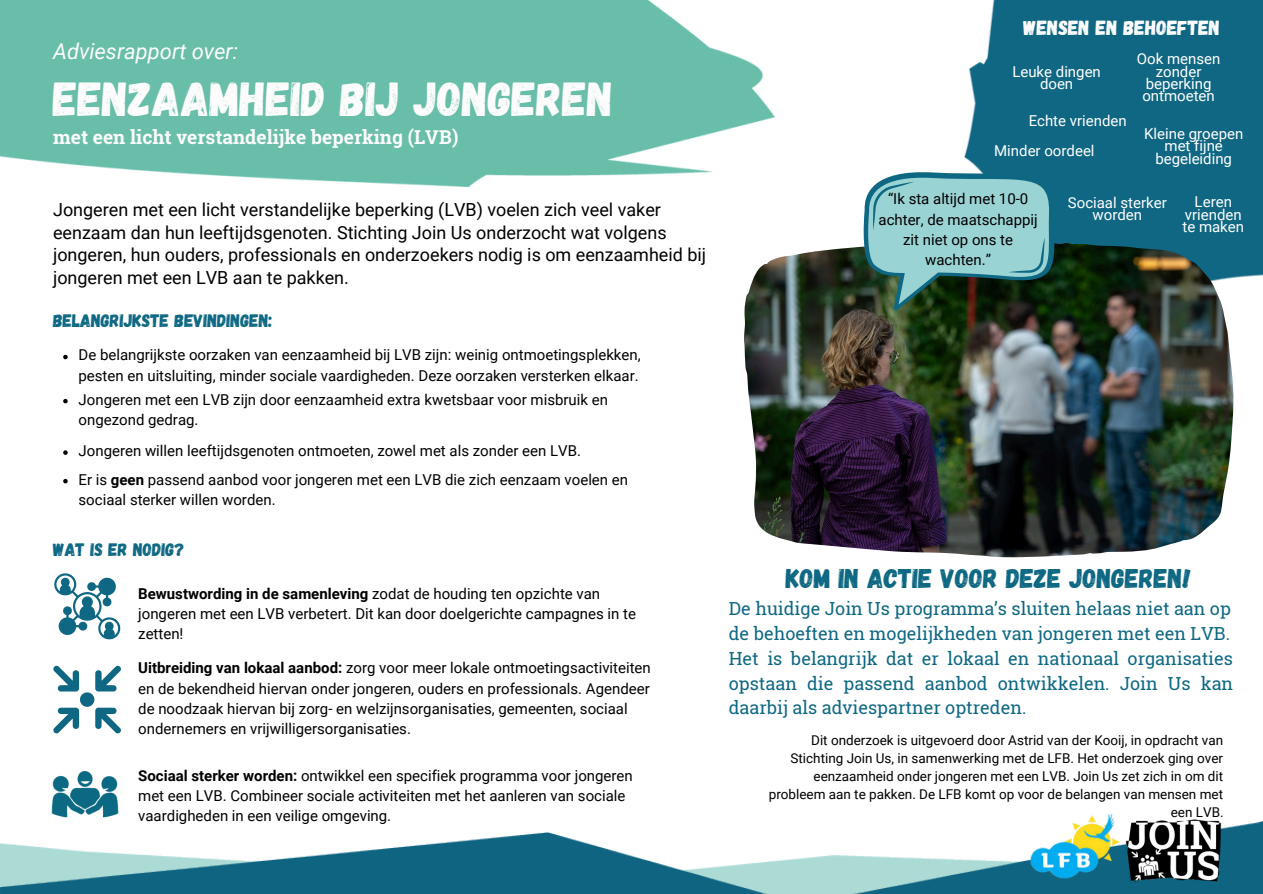
<style>
.page{position:relative;width:1263px;height:894px;background:#fff}
.page>*{position:absolute;margin:0;border:0;box-sizing:border-box;transform-origin:0 0}
.t1{font:47.7px "Gagalin";color:#fcfcfc}
.t2{font:27px "Gagalin";color:#0e6883}
.t3{font:italic 21.9px "Roboto";color:#fcfcfc}
.t4{font:20.4px "Gagalin";color:#fff}
.t5{font:700 19.2px "Roboto Slab";color:#fcfcfc}
.t6{font:18px/22.5px "Roboto";color:#000203}
.t7{font:18px/24.8px "Roboto Slab";color:#0e6883}
.t8{font:18px "Gagalin";color:#0e6883}
.t9{font:15px/20.2px "Roboto";color:#000}
.t10{font:15px/12.3px "Roboto";color:#fff;text-align:center}
.t11{font:13.5px/18px "Roboto";color:#000;text-align:right}
.s1{font-weight:700}
</style>
<div class="page">
<div style="left:964px;top:0;width:299px;height:278px;background:#106784"></div>
<img style="left:744px;top:243px;width:489px;height:314px">
<svg style="left:862px;top:162px;width:201px;height:149px"></svg>
<svg style="left:54px;top:573px;width:66px;height:66px"></svg>
<svg style="left:53px;top:665px;width:68px;height:68px"></svg>
<img style="left:51px;top:770px;width:68px;height:41px">
<img style="left:0;top:0;width:775px;height:187px">
<img style="left:0;top:811px;width:1263px;height:82px">
<svg style="left:63px;top:399px;width:5px;height:4px"></svg>
<svg style="left:63px;top:450px;width:5px;height:5px"></svg>
<svg style="left:63px;top:479px;width:5px;height:4px"></svg>
<svg style="left:63px;top:355px;width:5px;height:4px"></svg>
<img style="left:1129px;top:819px;width:95px;height:62px">
<img style="left:1023px;top:811px;width:106px;height:80px">
<h4 class="t3" style="left:53px;top:39px;width:186px">Adviesrapport over:</h4>
<p class="t1" style="left:53px;top:68px;width:562px">EENZAAMHEID BIJ JONGEREN</p>
<p class="t5" style="left:53px;top:123px;width:407px">met een licht verstandelijke beperking (LVB)</p>
<h4 class="t6" style="left:53px;top:199px;width:655px">Jongeren met een licht verstandelijke beperking (LVB) voelen zich veel vaker eenzaam dan hun leeftijdsgenoten. Stichting Join Us onderzocht wat volgens jongeren, hun ouders, professionals en onderzoekers nodig is om eenzaamheid bij jongeren met een LVB aan te pakken.</h4>
<p class="t8" style="left:53px;top:308px;width:221px">BELANGRIJKSTE BEVINDINGEN:</p>
<p class="t9" style="left:79px;top:345px;width:564px">De belangrijkste oorzaken van eenzaamheid bij LVB zijn: weinig ontmoetingsplekken, pesten en uitsluiting, minder sociale vaardigheden. Deze oorzaken versterken elkaar.</p>
<p class="t9" style="left:79px;top:389px;width:531px">Jongeren met een LVB zijn door eenzaamheid extra kwetsbaar voor misbruik en ongezond gedrag.</p>
<h4 class="t9" style="left:79px;top:440px;width:504px">Jongeren willen leeftijdsgenoten ontmoeten, zowel met als zonder een LVB.</h4>
<h3 class="t9" style="left:79px;top:469px;width:551px">Er is <span class="s1">geen</span> passend aanbod voor jongeren met een LVB die zich eenzaam voelen en sociaal sterker willen worden.</h3>
<p class="t8" style="left:53px;top:537px;width:133px">WAT IS ER NODIG?</p>
<h3 class="t9" style="left:138px;top:583px;width:499px"><span class="s1">Bewustwording in de samenleving</span> zodat de houding ten opzichte van jongeren met een LVB verbetert. Dit kan door doelgerichte campagnes in te zetten!</h3>
<p class="t9" style="left:138px;top:658px;width:514px"><span class="s1">Uitbreiding van lokaal aanbod:</span> zorg voor meer lokale ontmoetingsactiviteiten en de bekendheid hiervan onder jongeren, ouders en professionals. Agendeer de noodzaak hiervan bij zorg- en welzijnsorganisaties, gemeenten, sociaal ondernemers en vrijwilligersorganisaties.</p>
<p class="t9" style="left:138px;top:765px;width:496px"><span class="s1">Sociaal sterker worden:</span> ontwikkel een specifiek programma voor jongeren met een LVB. Combineer sociale activiteiten met het aanleren van sociale vaardigheden in een veilige omgeving.</p>
<p class="t4" style="left:1023px;top:15px;width:198px">WENSEN EN BEHOEFTEN</p>
<h4 class="t10" style="left:1012px;top:65px;width:90px">Leuke dingen doen</h4>
<p class="t10" style="left:1029px;top:114px;width:100px">Echte vrienden</p>
<h3 class="t10" style="left:994px;top:144px;width:102px">Minder oordeel</h3>
<h4 class="t10" style="left:1137px;top:53px;width:85px">Ook mensen zonder beperking ontmoeten</h4>
<p class="t10" style="left:1144px;top:128px;width:101px">Kleine groepen met fijne begeleiding</p>
<h4 class="t9" style="left:878px;top:189px;width:161px;text-align:center">“Ik sta altijd met 10-0 achter, de maatschappij zit niet op ons te wachten.”</h4>
<h1 class="t10" style="left:1068px;top:196px;width:100px">Sociaal sterker worden</h1>
<h3 class="t10" style="left:1182px;top:196px;width:63px">Leren vrienden te maken</h3>
<p class="t2" style="left:786px;top:561px;width:407px">KOM IN ACTIE VOOR DEZE JONGEREN!</p>
<h4 class="t7" style="left:729px;top:595px;width:506px">De huidige Join Us programma’s sluiten helaas niet aan op de behoeften en mogelijkheden van jongeren met een LVB.<br>Het is belangrijk dat er lokaal en nationaal organisaties opstaan die passend aanbod ontwikkelen. Join Us kan daarbij als adviespartner optreden.</h4>
<h4 class="t11" style="left:769px;top:730px;width:456px">Dit onderzoek is uitgevoerd door Astrid van der Kooij, in opdracht van Stichting Join Us, in samenwerking met de LFB. Het onderzoek ging over eenzaamheid onder jongeren met een LVB. Join Us zet zich in om dit probleem aan te pakken. De LFB komt op voor de belangen van mensen met een LVB.</h4>
</div>
